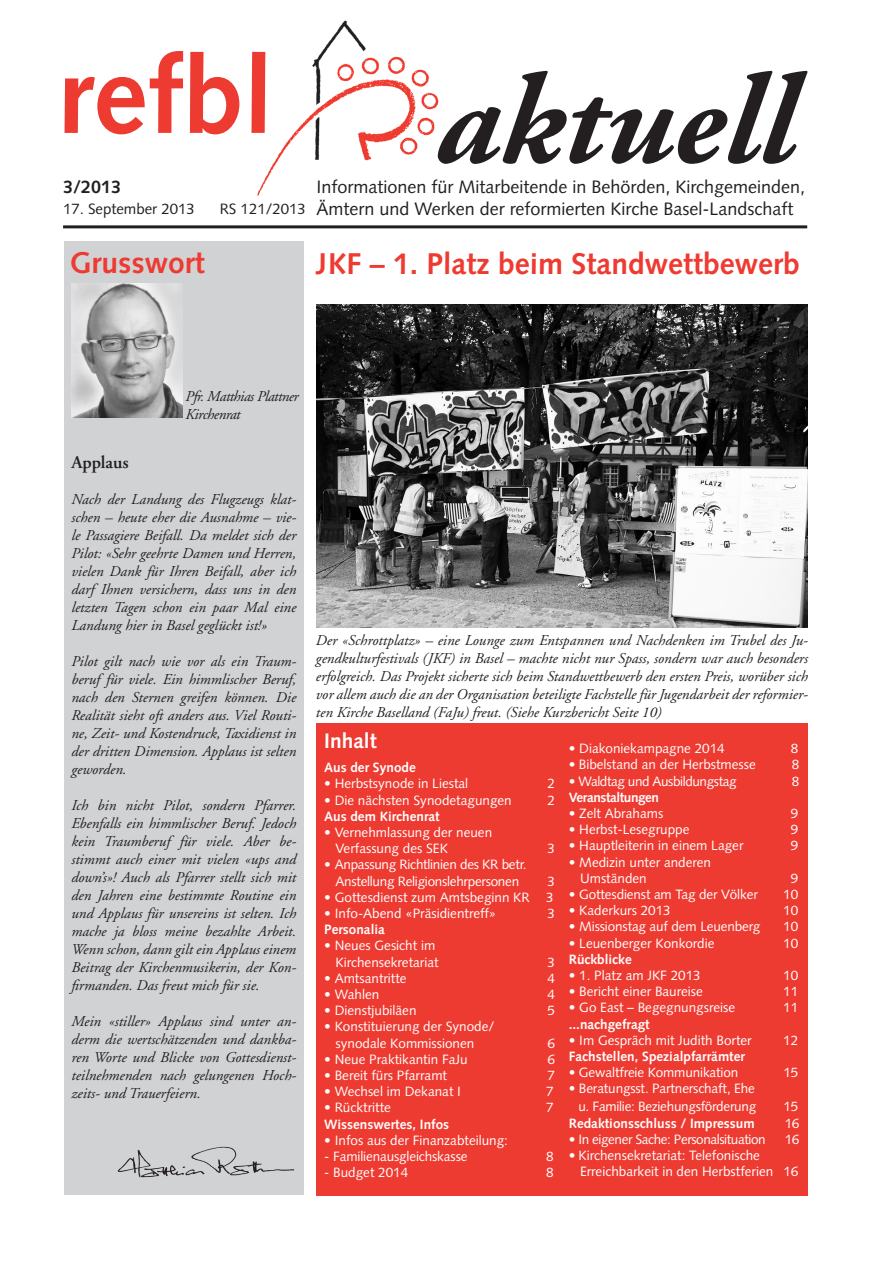
<style>
.page{position:relative;width:893px;height:1263px;background:#fff}
.page>*{position:absolute;margin:0;border:0;box-sizing:border-box;transform-origin:0 0}
.t1{font:italic 700 127.5px "Adobe Garamond";color:#231f20}
.t2{font:700 108px "Syntax";color:#ee3b32}
.t3{font:700 30px "Syntax";color:#ee3b32}
.t4{font:700 21px "Syntax";color:#fff}
.t5{font:18px/21.6px "Syntax";color:#231f20}
.t6{font:600 18px "Adobe Garamond";color:#231f20}
.t7{font:700 18px "Syntax";color:#231f20}
.t8{font:italic 15px/18px "Adobe Garamond";color:#231f20;text-align:justify}
.t9{font:italic 15px/18px "Adobe Garamond";letter-spacing:-.03em;color:#231f20}
.t10{font:15px "Syntax";color:#231f20}
.t11{font:13.5px/16.2px "Syntax";color:#fff}
.t12{font:700 13.5px "Syntax";color:#fff}
.t13{font:13.5px/16.2px "Syntax";letter-spacing:-.02em;color:#fff;text-align:center}
.t14{font:13.5px "Syntax";letter-spacing:-.03em;color:#fff}
.t15{font:700 13.5px "Syntax";letter-spacing:-.03em;color:#fff}
.s1{font-weight:700}
</style>
<div class="page">
<img style="left:257px;top:20px;width:182px;height:176px">
<div style="left:64px;top:241px;width:239px;height:954px;background:#d1d2d4"></div>
<hr style="left:63px;top:225px;width:744px;height:3px;background:#231f20">
<div style="left:316px;top:723px;width:492px;height:472px;background:#ee3b32"></div>
<img style="left:72px;top:283px;width:110px;height:134px">
<img style="left:117px;top:1146px;width:177px;height:32px">
<img style="left:316px;top:304px;width:492px;height:323px">
<h2 class="t2" style="left:57px;top:34px;width:218px">refbl</h2>
<p class="t7" style="left:63px;top:177px;width:60px">3/2013</p>
<p class="t10" style="left:63px;top:200px;width:133px">17. September 2013</p>
<p class="t10" style="left:220px;top:200px;width:87px">RS 121/2013</p>
<h1 class="t1" style="left:435px;top:52px;width:360px">aktuell</h1>
<p class="t5" style="left:316px;top:176px;width:490px">Informationen für Mitarbeitende in Behörden, Kirchgemeinden,<br>Ämtern und Werken der reformierten Kirche Basel-Landschaft</p>
<h3 class="t3" style="left:70px;top:246px;width:136px">Grusswort</h3>
<h3 class="t3" style="left:316px;top:246px;width:485px">JKF – 1. Platz beim Standwettbewerb</h3>
<p class="t9" style="left:186px;top:387px;width:115px">Pfr. Matthias Plattner<br>Kirchenrat</p>
<p class="t6" style="left:71px;top:452px;width:59px">Applaus</p>
<p class="t8" style="left:71px;top:491px;width:226px">Nach der Landung des Flugzeugs klat&shy;schen – heute eher die Ausnahme – vie&shy;le Passagiere Beifall. Da meldet sich der Pilot: «Sehr geehrte Damen und Herren, vielen Dank für Ihren Beifall, aber ich darf Ihnen versichern, dass uns in den letzten Tagen schon ein paar Mal eine Landung hier in Basel geglückt ist!»</p>
<p class="t8" style="left:71px;top:653px;width:226px">Pilot gilt nach wie vor als ein Traum&shy;beruf für viele. Ein himmlischer Beruf, nach den Sternen greifen können. Die Realität sieht oft anders aus. Viel Routi&shy;ne, Zeit- und Kostendruck, Taxidienst in der dritten Dimension. Applaus ist selten geworden.</p>
<p class="t8" style="left:71px;top:797px;width:226px">Ich bin nicht Pilot, sondern Pfarrer.<br>Ebenfalls ein himmlischer Beruf. Jedoch kein Traumberuf für viele. Aber be&shy;stimmt auch einer mit vielen «ups and down’s»! Auch als Pfarrer stellt sich mit den Jahren eine bestimmte Routine ein und Applaus für unsereins ist selten. Ich mache ja bloss meine bezahlte Arbeit.<br>Wenn schon, dann gilt ein Applaus einem Beitrag der Kirchenmusikerin, der Kon&shy;firmanden. Das freut mich für sie.</p>
<p class="t8" style="left:71px;top:1013px;width:226px">Mein «stiller» Applaus sind unter an&shy;derm die wertschätzenden und dankba&shy;ren Worte und Blicke von Gottesdienst&shy;teilnehmenden nach gelungenen Hoch&shy;zeits- und Trauerfeiern.</p>
<p class="t8" style="left:316px;top:632px;width:493px">Der «Schrottplatz» – eine Lounge zum Entspannen und Nachdenken im Trubel des Ju&shy;gendkulturfestivals (JKF) in Basel – machte nicht nur Spass, sondern war auch besonders erfolgreich. Das Projekt sicherte sich beim Standwettbewerb den ersten Preis, worüber sich vor allem auch die an der Organisation beteiligte Fachstelle für Jugendarbeit der reformier&shy;ten Kirche Baselland (FaJu) freut. (Siehe Kurzbericht Seite 10)</p>
<h3 class="t4" style="left:324px;top:729px;width:54px">Inhalt</h3>
<p class="t12" style="left:324px;top:760px;width:93px">Aus der Synode</p>
<p class="t11" style="left:324px;top:775px;width:146px">• Herbstsynode in Liestal</p>
<p class="t11" style="left:547px;top:775px;width:9px">2</p>
<p class="t11" style="left:324px;top:792px;width:189px">• Die nächsten Synodetagungen</p>
<p class="t11" style="left:547px;top:792px;width:9px">2</p>
<p class="t12" style="left:324px;top:808px;width:117px">Aus dem Kirchenrat</p>
<p class="t11" style="left:335px;top:824px;width:158px;text-indent:-11px">• Vernehmlassung der neuen<br>Verfassung des SEK</p>
<p class="t11" style="left:547px;top:840px;width:9px">3</p>
<p class="t13" style="left:324px;top:856px;width:204px">• Anpassung Richtlinien des KR betr.<br>Anstellung Religionslehrpersonen</p>
<p class="t11" style="left:547px;top:873px;width:9px">3</p>
<p class="t11" style="left:324px;top:889px;width:231px">• Gottesdienst zum Amtsbeginn KR 3</p>
<p class="t11" style="left:324px;top:905px;width:174px">• Info-Abend «Präsidientreff»</p>
<p class="t11" style="left:547px;top:905px;width:9px">3</p>
<p class="t12" style="left:324px;top:922px;width:62px">Personalia</p>
<p class="t11" style="left:324px;top:937px;width:116px;text-align:right">• Neues Gesicht im<br>Kirchensekretariat</p>
<p class="t11" style="left:547px;top:954px;width:9px">3</p>
<p class="t11" style="left:324px;top:970px;width:84px">• Amtsantritte</p>
<p class="t11" style="left:547px;top:970px;width:9px">4</p>
<p class="t11" style="left:324px;top:986px;width:57px">• Wahlen</p>
<p class="t11" style="left:547px;top:986px;width:9px">4</p>
<p class="t11" style="left:324px;top:1002px;width:94px">• Dienstjubiläen</p>
<p class="t11" style="left:547px;top:1002px;width:9px">5</p>
<p class="t11" style="left:335px;top:1018px;width:161px;text-indent:-11px">• Konstituierung der Synode/ synodale Kommissionen</p>
<p class="t11" style="left:547px;top:1035px;width:9px">6</p>
<p class="t11" style="left:324px;top:1051px;width:145px">• Neue Praktikantin FaJu</p>
<p class="t11" style="left:547px;top:1051px;width:9px">6</p>
<p class="t11" style="left:324px;top:1067px;width:124px">• Bereit fürs Pfarramt</p>
<p class="t11" style="left:547px;top:1067px;width:9px">7</p>
<p class="t11" style="left:324px;top:1083px;width:138px"><span class="s1">•</span> Wechsel im Dekanat I</p>
<p class="t11" style="left:546px;top:1083px;width:9px">7</p>
<p class="t11" style="left:324px;top:1099px;width:68px">• Rücktritte</p>
<p class="t11" style="left:546px;top:1099px;width:9px">7</p>
<p class="t12" style="left:324px;top:1116px;width:126px">Wissenswertes, Infos</p>
<p class="t11" style="left:324px;top:1132px;width:185px">• Infos aus der Finanzabteilung:</p>
<p class="t11" style="left:324px;top:1148px;width:145px">- Familienausgleichskasse</p>
<p class="t11" style="left:546px;top:1148px;width:9px">8</p>
<p class="t11" style="left:324px;top:1164px;width:86px">- Budget 2014</p>
<p class="t11" style="left:546px;top:1164px;width:9px">8</p>
<p class="t11" style="left:569px;top:740px;width:158px">• Diakoniekampagne 2014</p>
<p class="t11" style="left:791px;top:740px;width:9px">8</p>
<p class="t11" style="left:569px;top:757px;width:189px">• Bibelstand an der Herbstmesse</p>
<p class="t11" style="left:792px;top:757px;width:9px">8</p>
<p class="t14" style="left:569px;top:773px;width:169px">• Waldtag und Ausbildungstag</p>
<p class="t11" style="left:792px;top:773px;width:9px">8</p>
<p class="t15" style="left:569px;top:789px;width:92px">Veranstaltungen</p>
<p class="t11" style="left:569px;top:805px;width:96px">• Zelt Abrahams</p>
<p class="t11" style="left:791px;top:805px;width:9px">9</p>
<p class="t11" style="left:569px;top:821px;width:122px">• Herbst-Lesegruppe</p>
<p class="t11" style="left:791px;top:821px;width:9px">9</p>
<p class="t11" style="left:569px;top:838px;width:176px">• Hauptleiterin in einem Lager</p>
<p class="t11" style="left:791px;top:838px;width:9px">9</p>
<p class="t11" style="left:580px;top:854px;width:133px;text-indent:-11px">• Medizin unter anderen<br>Umständen</p>
<p class="t11" style="left:791px;top:870px;width:9px">9</p>
<p class="t11" style="left:569px;top:886px;width:191px">• Gottesdienst am Tag der Völker</p>
<p class="t11" style="left:783px;top:886px;width:17px">10</p>
<p class="t11" style="left:569px;top:902px;width:104px">• Kaderkurs 2013</p>
<p class="t11" style="left:783px;top:902px;width:17px">10</p>
<p class="t11" style="left:569px;top:919px;width:193px">• Missionstag auf dem Leuenberg</p>
<p class="t11" style="left:783px;top:919px;width:17px">10</p>
<p class="t11" style="left:569px;top:935px;width:147px">• Leuenberger Konkordie</p>
<p class="t11" style="left:783px;top:935px;width:17px">10</p>
<p class="t12" style="left:569px;top:951px;width:65px">Rückblicke</p>
<p class="t11" style="left:569px;top:967px;width:134px">• 1. Platz am JKF 2013</p>
<p class="t11" style="left:783px;top:967px;width:17px">10</p>
<p class="t11" style="left:569px;top:983px;width:136px">• Bericht einer Baureise</p>
<p class="t11" style="left:783px;top:983px;width:17px">11</p>
<p class="t11" style="left:569px;top:1000px;width:168px">• Go East – Begegnungsreise</p>
<p class="t11" style="left:783px;top:1000px;width:17px">11</p>
<p class="t12" style="left:569px;top:1016px;width:83px">...nachgefragt</p>
<p class="t11" style="left:569px;top:1032px;width:185px"><span class="s1">•</span> Im Gespräch mit Judith Borter</p>
<p class="t11" style="left:783px;top:1032px;width:17px">12</p>
<p class="t12" style="left:569px;top:1049px;width:178px">Fachstellen, Spezialpfarrämter</p>
<p class="t11" style="left:569px;top:1064px;width:171px">• Gewaltfreie Kommunikation</p>
<p class="t11" style="left:783px;top:1064px;width:16px">15</p>
<p class="t11" style="left:569px;top:1080px;width:189px;line-height:18px;text-align:right">• Beratungsst. Partnerschaft, Ehe u. Familie: Beziehungsförderung</p>
<p class="t11" style="left:783px;top:1099px;width:16px">15</p>
<p class="t12" style="left:569px;top:1115px;width:187px">Redaktionsschluss / Impressum</p>
<p class="t11" style="left:785px;top:1115px;width:16px">16</p>
<p class="t14" style="left:569px;top:1131px;width:198px">• In eigener Sache: Personalsituation</p>
<p class="t11" style="left:785px;top:1131px;width:16px">16</p>
<p class="t11" style="left:580px;top:1147px;width:220px;text-indent:-11px">• Kirchensekretariat: Telefonische<br>Erreichbarkeit in den Herbstferien 16</p>
</div>
